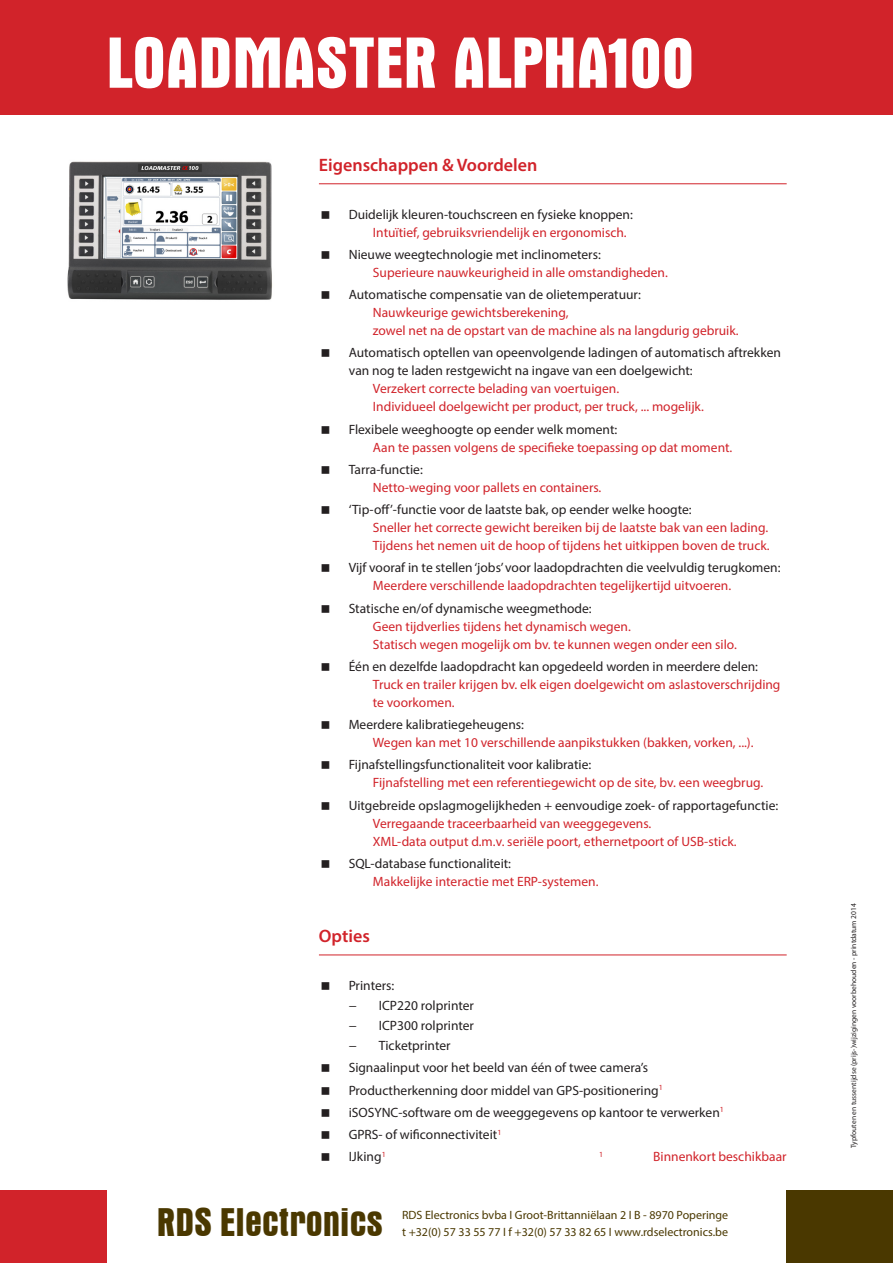
<style>
.page{position:relative;width:893px;height:1263px;background:#fff}
.page>*{position:absolute;margin:0;border:0;box-sizing:border-box;transform-origin:0 0}
.t1{font:700 condensed 73.5px "Aurora BT";color:#fff}
.t2{font:700 condensed 40.5px "Aurora BT";color:#4a3800}
.Intro_Rood{font:600 18px "Myriad Pro";color:#d1232a}
.t3{font:13.5px/18px "Myriad Pro";color:#d1232a}
.t4{font:13.5px/18px "Myriad Pro";color:#231f20}
.t5{font:12px "Myriad Pro";color:#4a3800}
.t6{font:7.8px "Myriad Pro";color:#d1232a}
.t7{font:7.5px "Myriad Pro";color:#231f20}
.s1{color:#d1232a}
.s2{color:#231f20}
</style>
<div class="page">
<div style="left:0;top:1191px;width:106px;height:72px;background:#d1232a"></div>
<div style="left:787px;top:1191px;width:106px;height:72px;background:#4a3800"></div>
<div style="left:0;top:0;width:893px;height:115px;background:#d1232a"></div>
<hr style="left:319px;top:184px;width:468px;height:1px;background:#d1232a">
<hr style="left:319px;top:955px;width:468px;height:1px;background:#d1232a">
<img style="left:67px;top:161px;width:206px;height:139px">
<p class="t1" style="left:106px;top:21px;width:589px">LOADMASTER ALPHA100</p>
<p class="Intro_Rood" style="left:319px;top:153px;width:220px">Eigenschappen &amp; Voordelen</p>
<p class="t4" style="left:373px;top:205px;width:261px;text-indent:-24px">Duidelijk kleuren-touchscreen en fysieke knoppen:<br><span class="s1">Intuïtief, gebruiksvriendelijk en ergonomisch.</span></p>
<p class="t3" style="left:373px;top:245px;width:296px;text-indent:-24px"><span class="s2">Nieuwe weegtechnologie met inclinometers:<br></span>Superieure nauwkeurigheid in alle omstandigheden.</p>
<p class="t3" style="left:373px;top:285px;width:367px;text-indent:-24px"><span class="s2">Automatische compensatie van de olietemperatuur:<br></span>Nauwkeurige gewichtsberekening,<br>zowel net na de opstart van de machine als na langdurig gebruik.</p>
<p class="t4" style="left:349px;top:344px;width:434px">Automatisch optellen van opeenvolgende ladingen of automatisch aftrekken</p>
<p class="t4" style="left:349px;top:362px;width:345px">van nog te laden restgewicht na ingave van een doelgewicht:</p>
<p class="t3" style="left:373px;top:380px;width:248px">Verzekert correcte belading van voertuigen.</p>
<p class="t3" style="left:373px;top:398px;width:332px">Individueel doelgewicht per product, per truck, ... mogelijk.</p>
<p class="t3" style="left:373px;top:420px;width:361px;text-indent:-24px"><span class="s2">Flexibele weeghoogte op eender welk moment:<br></span>Aan te passen volgens de specifieke toepassing op dat moment.</p>
<p class="t3" style="left:373px;top:460px;width:230px;text-indent:-24px"><span class="s2">Tarra-functie:<br></span>Netto-weging voor pallets en containers.</p>
<p class="t3" style="left:373px;top:500px;width:398px;text-indent:-24px"><span class="s2">‘Tip-off’-functie voor de laatste bak, op eender welke hoogte:<br></span>Sneller het correcte gewicht bereiken bij de laatste bak van een lading.<br>Tijdens het nemen uit de hoop of tijdens het uitkippen boven de truck.</p>
<p class="t4" style="left:373px;top:559px;width:409px;text-indent:-24px">Vijf vooraf in te stellen ‘jobs’ voor laadopdrachten die veelvuldig terugkomen:<br><span class="s1">Meerdere verschillende laadopdrachten tegelijkertijd uitvoeren.</span></p>
<p class="t3" style="left:373px;top:599px;width:365px;text-indent:-24px"><span class="s2">Statische en/of dynamische weegmethode:<br></span>Geen tijdverlies tijdens het dynamisch wegen.<br>Statisch wegen mogelijk om bv. te kunnen wegen onder een silo.</p>
<p class="t3" style="left:373px;top:657px;width:409px;text-indent:-24px"><span class="s2">Één en dezelfde laadopdracht kan opgedeeld worden in meerdere delen:<br></span>Truck en trailer krijgen bv. elk eigen doelgewicht om aslastoverschrijding te voorkomen.</p>
<p class="t3" style="left:373px;top:715px;width:382px;text-indent:-24px"><span class="s2">Meerdere kalibratiegeheugens:<br></span>Wegen kan met 10 verschillende aanpikstukken (bakken, vorken, ...).</p>
<p class="t3" style="left:373px;top:756px;width:392px;text-indent:-24px"><span class="s2">Fijnafstellingsfunctionaliteit voor kalibratie:<br></span>Fijnafstelling met een referentiegewicht op de site, bv. een weegbrug.</p>
<p class="t3" style="left:373px;top:796px;width:407px;text-indent:-24px"><span class="s2">Uitgebreide opslagmogelijkheden + eenvoudige zoek- of rapportagefunctie:<br></span>Verregaande traceerbaarheid van weeggegevens.<br>XML-data output d.m.v. seriële poort, ethernetpoort of USB-stick.</p>
<p class="t3" style="left:373px;top:854px;width:227px;text-indent:-24px"><span class="s2">SQL-database functionaliteit:<br></span>Makkelijke interactie met ERP-systemen.</p>
<p class="Intro_Rood" style="left:319px;top:924px;width:52px">Opties</p>
<p class="t4" style="left:349px;top:976px;width:47px">Printers:</p>
<p class="t4" style="left:349px;top:996px;width:10px">−</p>
<p class="t4" style="left:379px;top:996px;width:97px">ICP220 rolprinter</p>
<p class="t4" style="left:349px;top:1016px;width:10px">−</p>
<p class="t4" style="left:379px;top:1016px;width:97px">ICP300 rolprinter</p>
<p class="t4" style="left:349px;top:1036px;width:10px">−</p>
<p class="t4" style="left:379px;top:1036px;width:73px">Ticketprinter</p>
<p class="t4" style="left:349px;top:1059px;width:301px">Signaalinput voor het beeld van één of twee camera’s</p>
<p class="t4" style="left:349px;top:1081px;width:316px">Productherkenning door middel van GPS-positionering<sup>1</sup></p>
<p class="t4" style="left:349px;top:1103px;width:377px">iSOSYNC-software om de weeggegevens op kantoor te verwerken<sup>1</sup></p>
<p class="t4" style="left:349px;top:1125px;width:154px">GPRS- of wificonnectiviteit<sup>1</sup></p>
<p class="t4" style="left:349px;top:1148px;width:39px">IJking<sup>1</sup></p>
<p class="t6" style="left:599px;top:1149px;width:6px">1</p>
<p class="t3" style="left:653px;top:1148px;width:135px">Binnenkort beschikbaar</p>
<h2 class="t2" style="left:157px;top:1199px;width:228px">RDS Electronics</h2>
<p class="t5" style="left:402px;top:1208px;width:328px">RDS Electronics bvba I Groot-Brittanniëlaan 2 I B - 8970 Poperinge</p>
<p class="t5" style="left:402px;top:1224px;width:327px">t +32(0) 57 33 55 77 I f +32(0) 57 33 82 65 I www.rdselectronics.be</p>
<p class="t7" style="left:849px;top:1148px;width:246px;rotate:-90deg">Typfouten en tussentijdse (prijs-)wijzigingen voorbehouden - printdatum 2014</p>
</div>
